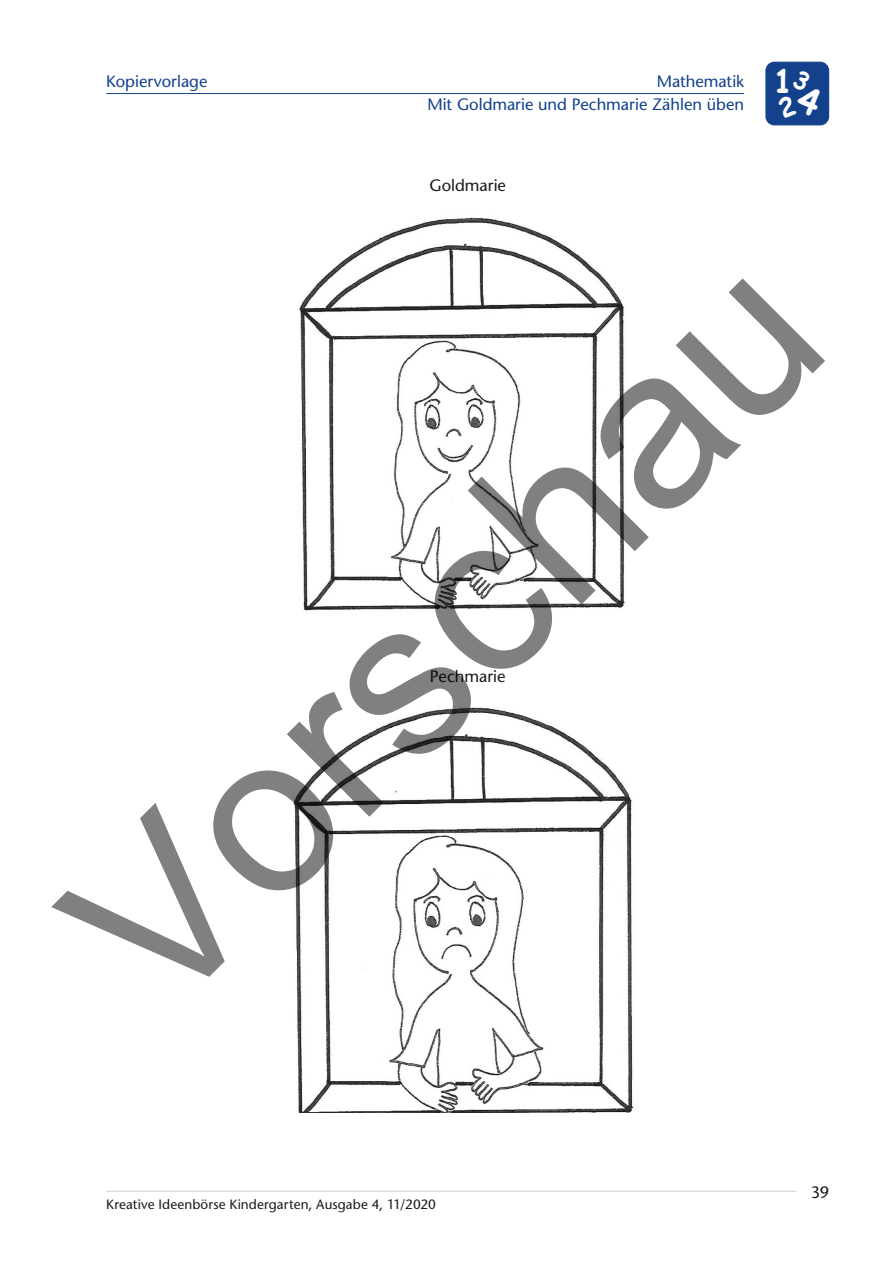
<style>
.page{position:relative;width:893px;height:1263px;background:#fff}
.page>*{position:absolute;margin:0;border:0;box-sizing:border-box;transform-origin:0 0}
.t1{font:225px "Arial";color:rgb(0 0 0/.5)}
.t2{font:700 31.65px "Comic Sans MS";color:#fff}
.t3{font:500 16.5px/22.5px "Stone Sans Std";color:#14418b;text-align:right}
.t4{font:500 16.5px "Stone Sans Std";color:#1a1a18}
.t5{font:500 13.5px "Stone Sans Std";letter-spacing:.01em;color:#1a1a18}
</style>
<div class="page">
<hr style="left:106px;top:1191px;width:690px;height:1px;background:#cfd0d0">
<hr style="left:106px;top:93px;width:638px;height:1px;background:#14418b">
<div style="left:766px;top:62px;width:63px;height:63px;background:#14418b;border-radius:9px"></div>
<div style="left:765px;top:62px;width:64px;height:63px;border:1px solid #14418b;border-radius:9px"></div>
<img style="left:299px;top:217px;width:326px;height:394px">
<img style="left:293px;top:707px;width:341px;height:406px">
<p class="t3" style="left:106px;top:70px;width:103px">Kopiervorlage</p>
<p class="t3" style="left:427px;top:70px;width:318px">Mathematik<br>Mit Goldmarie und Pechmarie Zählen üben</p>
<h2 class="t2" style="left:773px;top:58px;width:21px">1</h2>
<p class="t4" style="left:429px;top:175px;width:78px">Goldmarie</p>
<h1 class="t1" style="left:-1px;top:856px;width:952px;rotate:-45deg">Vorschau</h1>
<p class="t4" style="left:430px;top:666px;width:77px">Pechmarie</p>
<p class="t5" style="left:106px;top:1196px;width:331px">Kreative Ideenbörse Kindergarten, Ausgabe 4, 11/2020</p>
<p class="t4" style="left:811px;top:1182px;width:20px">39</p>
</div>
